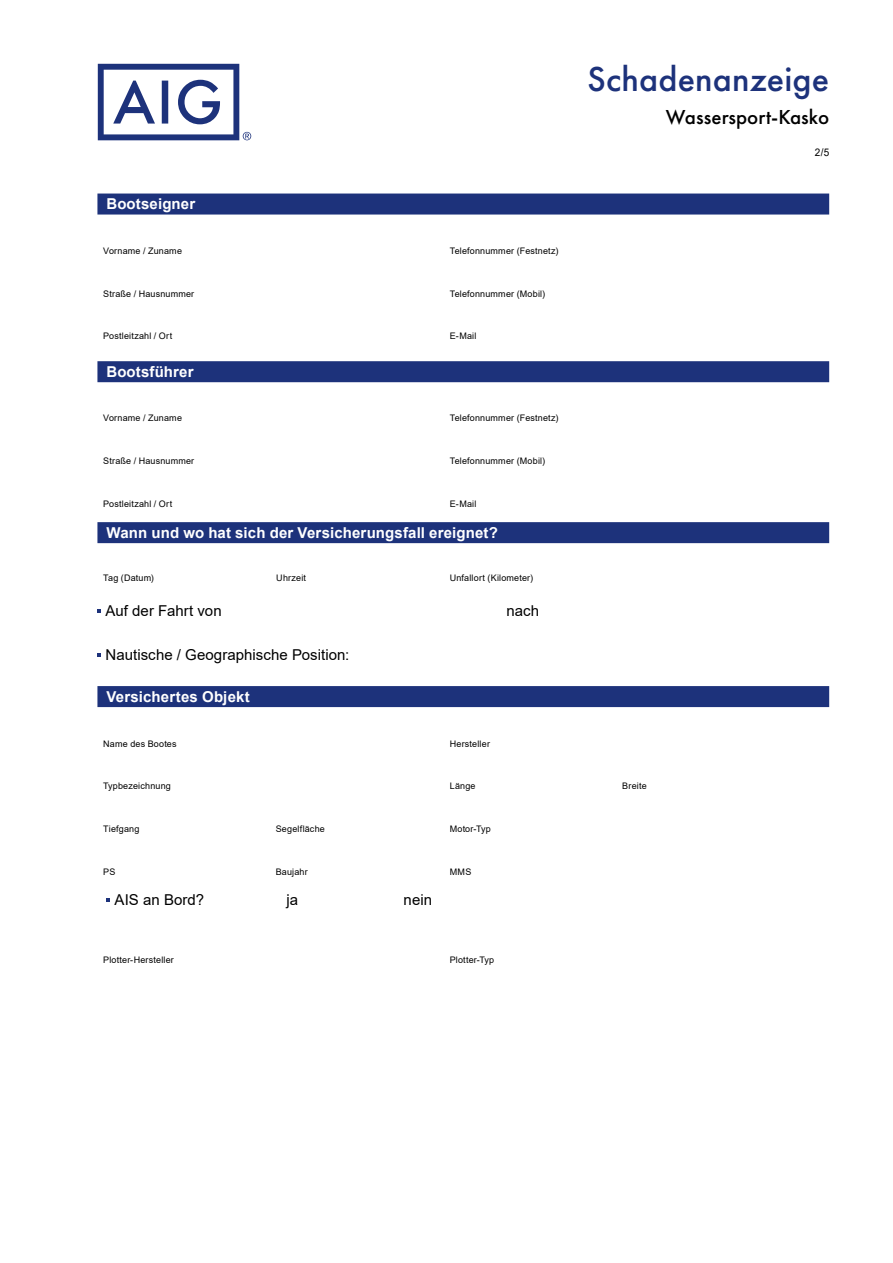
<style>
.page{position:relative;width:893px;height:1263px;background:#fff}
.page>*{position:absolute;margin:0;border:0;box-sizing:border-box;transform-origin:0 0}
.t1{font:500 36px "Futura PT";letter-spacing:.005em;color:#1d327b}
.t2{font:500 21px "Futura PT";letter-spacing:.005em;color:#000}
.t3{font:700 15px "Arial";letter-spacing:.01em;color:#fff}
.t4{font:15px "Arial";letter-spacing:.005em;color:#000}
.t5{font:10.5px "Arial";color:#000;scale:.95 1}
.t6{font:9px "Arial";letter-spacing:.02em;color:#000}
</style>
<div class="page">
<svg style="left:98px;top:64px;width:153px;height:76px"></svg>
<div style="left:97px;top:194px;width:732px;height:21px;background:#1d327b"></div>
<div style="left:97px;top:361px;width:732px;height:21px;background:#1d327b"></div>
<div style="left:97px;top:522px;width:732px;height:21px;background:#1d327b"></div>
<div style="left:97px;top:686px;width:732px;height:21px;background:#1d327b"></div>
<svg style="left:97px;top:609px;width:4px;height:4px"></svg>
<svg style="left:97px;top:653px;width:4px;height:4px"></svg>
<svg style="left:106px;top:898px;width:4px;height:4px"></svg>
<h1 class="t1" style="left:587px;top:58px;width:243px">Schadenanzeige</h1>
<h2 class="t2" style="left:666px;top:105px;width:165px">Wassersport-Kasko</h2>
<p class="t5" style="left:815px;top:145px;width:17px">2/5</p>
<h3 class="t3" style="left:106px;top:193px;width:90px">Bootseigner</h3>
<p class="t6" style="left:103px;top:244px;width:80px">Vorname / Zuname</p>
<p class="t6" style="left:450px;top:244px;width:110px">Telefonnummer (Festnetz)</p>
<p class="t6" style="left:103px;top:287px;width:93px">Straße / Hausnummer</p>
<p class="t6" style="left:450px;top:287px;width:97px">Telefonnummer (Mobil)</p>
<p class="t6" style="left:103px;top:330px;width:71px">Postleitzahl / Ort</p>
<p class="t6" style="left:450px;top:330px;width:28px">E-Mail</p>
<h3 class="t3" style="left:106px;top:361px;width:89px">Bootsführer</h3>
<p class="t6" style="left:103px;top:412px;width:80px">Vorname / Zuname</p>
<p class="t6" style="left:450px;top:412px;width:110px">Telefonnummer (Festnetz)</p>
<p class="t6" style="left:103px;top:455px;width:93px">Straße / Hausnummer</p>
<p class="t6" style="left:450px;top:455px;width:97px">Telefonnummer (Mobil)</p>
<p class="t6" style="left:103px;top:498px;width:71px">Postleitzahl / Ort</p>
<p class="t6" style="left:450px;top:498px;width:28px">E-Mail</p>
<h3 class="t3" style="left:106px;top:522px;width:393px">Wann und wo hat sich der Versicherungsfall ereignet?</h3>
<p class="t6" style="left:103px;top:571px;width:52px">Tag (Datum)</p>
<p class="t6" style="left:276px;top:571px;width:31px">Uhrzeit</p>
<p class="t6" style="left:450px;top:571px;width:85px">Unfallort (Kilometer)</p>
<h3 class="t4" style="left:106px;top:600px;width:118px">Auf der Fahrt von</h3>
<h3 class="t4" style="left:506px;top:600px;width:34px">nach</h3>
<h3 class="t4" style="left:106px;top:645px;width:245px">Nautische / Geographische Position:</h3>
<h3 class="t3" style="left:106px;top:686px;width:145px">Versichertes Objekt</h3>
<p class="t6" style="left:103px;top:737px;width:75px">Name des Bootes</p>
<p class="t6" style="left:450px;top:737px;width:42px">Hersteller</p>
<p class="t6" style="left:103px;top:780px;width:69px">Typbezeichnung</p>
<p class="t6" style="left:450px;top:780px;width:27px">Länge</p>
<p class="t6" style="left:622px;top:780px;width:26px">Breite</p>
<p class="t6" style="left:103px;top:823px;width:38px">Tiefgang</p>
<p class="t6" style="left:276px;top:823px;width:51px">Segelfläche</p>
<p class="t6" style="left:450px;top:823px;width:43px">Motor-Typ</p>
<p class="t6" style="left:103px;top:866px;width:14px">PS</p>
<p class="t6" style="left:276px;top:866px;width:34px">Baujahr</p>
<p class="t6" style="left:450px;top:866px;width:23px">MMS</p>
<h3 class="t4" style="left:115px;top:889px;width:91px">AIS an Bord?</h3>
<h3 class="t4" style="left:287px;top:889px;width:13px">ja</h3>
<h3 class="t4" style="left:404px;top:889px;width:30px">nein</h3>
<p class="t6" style="left:103px;top:953px;width:72px">Plotter-Hersteller</p>
<p class="t6" style="left:450px;top:953px;width:46px">Plotter-Typ</p>
</div>
